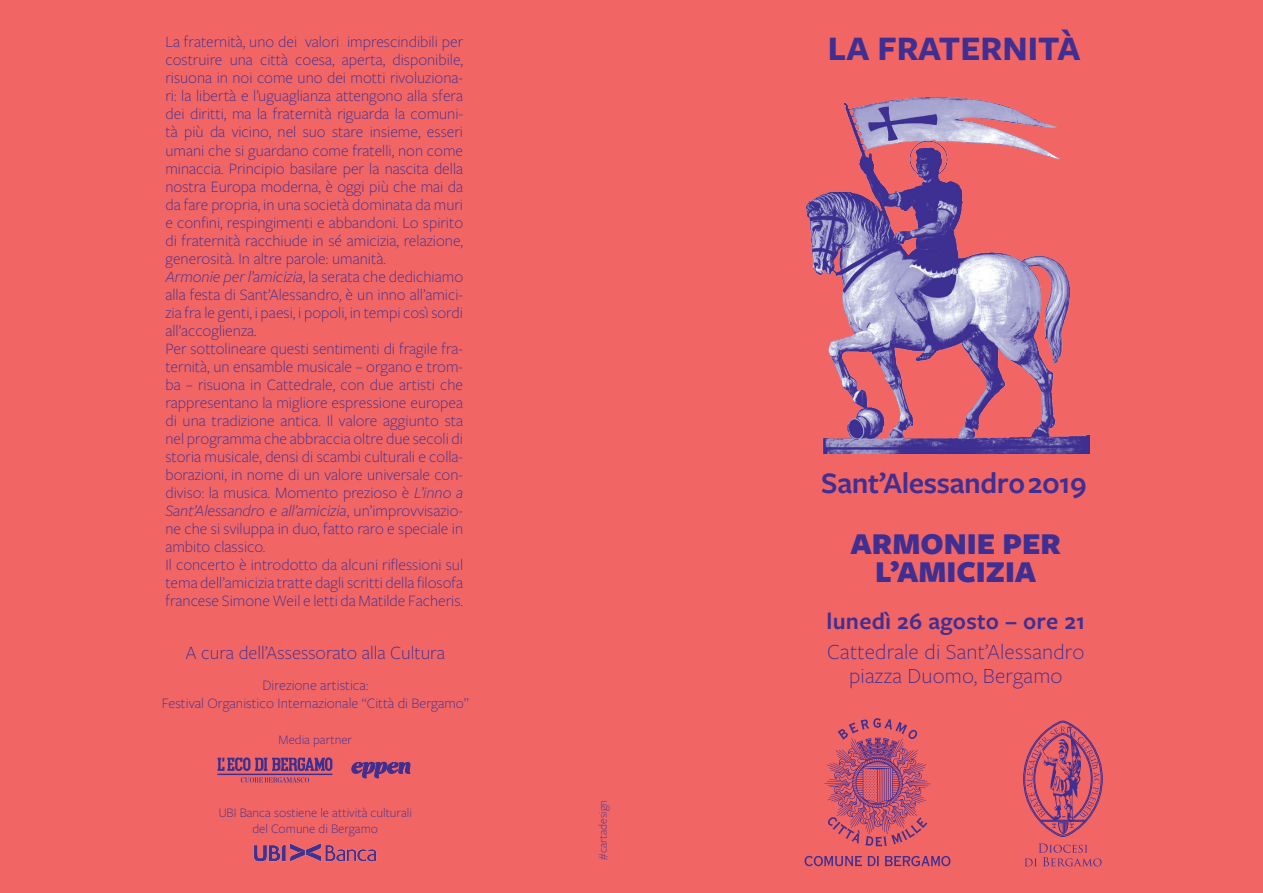
<style>
.page{position:relative;width:1263px;height:893px;background:#f16664}
.page>*{position:absolute;margin:0;border:0;box-sizing:border-box;transform-origin:0 0}
.t1{font:700 35.7px "Freight Sans Pro";color:#402f92}
.t2{font:900 31.5px/28.5px "Freight Sans Pro";color:#402f92;text-align:center}
.t3{font:600 30.75px "Freight Sans Pro";letter-spacing:-.015em;color:#402f92}
.t4{font:600 24.3px "Freight Sans Pro";letter-spacing:.01em;color:#402f92}
.t5{font:300 22.5px/24px "Freight Sans Pro";letter-spacing:.01em;color:#402f92;text-align:center}
.t6{font:300 19.5px "Freight Sans Pro";color:#402f92}
.t7{font:300 16.5px/18px "Freight Sans Pro";color:#402f92}
.t8{font:300 15px/18px "Freight Sans Pro";color:#402f92;text-align:center}
.t9{font:300 13.5px/16.5px "Freight Sans Pro";color:#402f92;text-align:center}
.t10{font:300 12px "Freight Sans Pro";color:#402f92}
.s1{font-style:italic}
</style>
<div class="page">
<img style="left:806px;top:97px;width:283px;height:356px">
<svg style="left:824px;top:718px;width:106px;height:128px"></svg>
<svg style="left:804px;top:856px;width:75px;height:10px"></svg>
<svg style="left:885px;top:856px;width:65px;height:10px"></svg>
<svg style="left:1023px;top:721px;width:80px;height:116px"></svg>
<svg style="left:1024px;top:843px;width:77px;height:23px"></svg>
<img style="left:253px;top:843px;width:124px;height:19px">
<hr style="left:217px;top:774px;width:115px;height:1px;background:#3b2f91">
<svg style="left:217px;top:757px;width:115px;height:14px"></svg>
<svg style="left:241px;top:777px;width:68px;height:5px"></svg>
<svg style="left:351px;top:761px;width:60px;height:18px"></svg>
<p class="t7" style="left:165px;top:32px;width:299px">La fraternità, uno dei valori imprescindibili per costruire una città coesa, aperta, disponibile, risuona in noi come uno dei motti rivoluziona&shy;ri: la libertà e l’uguaglianza attengono alla sfera dei diritti, ma la fraternità riguarda la comuni&shy;tà più da vicino, nel suo stare insieme, esseri umani che si guardano come fratelli, non come minaccia. Principio basilare per la nascita della nostra Europa moderna, è oggi più che mai da da fare propria, in una società dominata da muri e confini, respingimenti e abbandoni. Lo spirito di fraternità racchiude in sé amicizia, relazione, generosità. In altre parole: umanità.<br><span class="s1">Armonie per l’amicizia</span>, la serata che dedichiamo alla festa di Sant’Alessandro, è un inno all’amici&shy;zia fra le genti, i paesi, i popoli, in tempi così sordi all’accoglienza.<br>Per sottolineare questi sentimenti di fragile fra&shy;ternità, un ensamble musicale – organo e trom&shy;ba – risuona in Cattedrale, con due artisti che rappresentano la migliore espressione europea di una tradizione antica. Il valore aggiunto sta nel programma che abbraccia oltre due secoli di storia musicale, densi di scambi culturali e colla&shy;borazioni, in nome di un valore universale con&shy;diviso: la musica. Momento prezioso è <span class="s1">L’inno a Sant’Alessandro e all’amicizia</span>, un’improvvisazio&shy;ne che si sviluppa in duo, fatto raro e speciale in ambito classico.<br>Il concerto è introdotto da alcuni riflessioni sul tema dell’amicizia tratte dagli scritti della filosofa francese Simone Weil e letti da Matilde Facheris.</p>
<p class="t6" style="left:186px;top:640px;width:261px">A cura dell’Assessorato alla Cultura</p>
<p class="t8" style="left:162px;top:675px;width:309px">Direzione artistica:<br>Festival Organistico Internazionale “Città di Bergamo”</p>
<p class="t9" style="left:279px;top:731px;width:75px">Media partner</p>
<p class="t9" style="left:219px;top:803px;width:195px">UBI Banca sostiene le attività culturali del Comune di Bergamo</p>
<p class="t10" style="left:595px;top:860px;width:62px;rotate:-90deg">#cartadesign</p>
<h1 class="t1" style="left:828px;top:24px;width:254px">LA FRATERNITÀ</h1>
<h3 class="t3" style="left:821px;top:462px;width:267px">Sant’Alessandro 2019</h3>
<h2 class="t2" style="left:850px;top:528px;width:212px">ARMONIE PER<br>L’AMICIZIA</h2>
<h3 class="t4" style="left:826px;top:605px;width:260px">lunedì 26 agosto – ore 21</h3>
<h3 class="t5" style="left:827px;top:639px;width:259px">Cattedrale di Sant’Alessandro piazza Duomo, Bergamo</h3>
</div>
